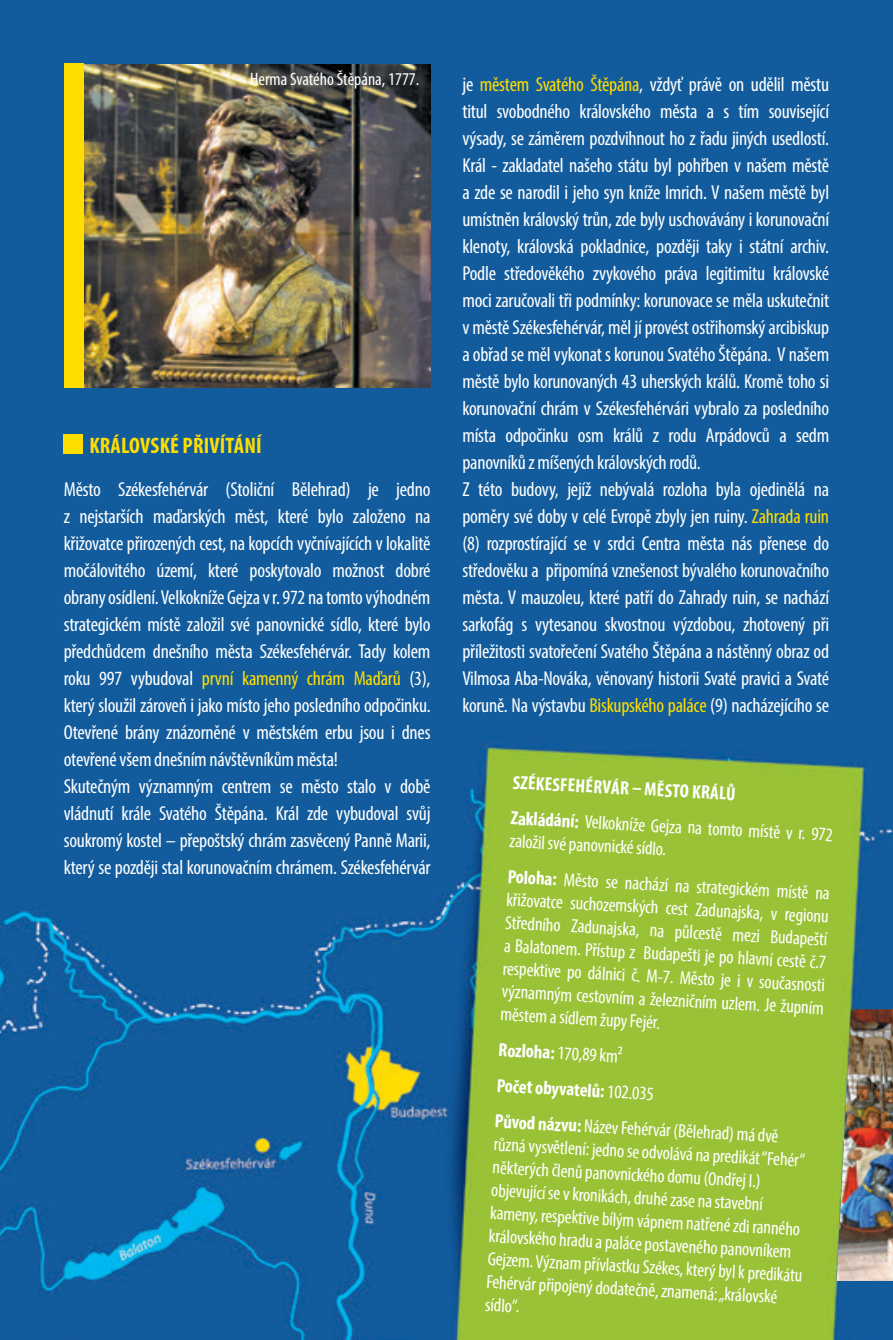
<style>
.page{position:relative;width:893px;height:1340px;background:#fff}
.page>*{position:absolute;margin:0;border:0;box-sizing:border-box;transform-origin:0 0}
.t1{font:700 condensed 22.5px "Myriad Pro";letter-spacing:.01em;color:#fd0}
.t2{font:condensed 20.25px/27px "Myriad Pro";letter-spacing:-.01em;color:#fff}
.t3{font:condensed 19.12px/22.9px "Myriad Pro";color:#fff}
.t4{font:700 condensed 19.12px/35.8px "Myriad Pro";color:#fff}
.t5{font:condensed 18px "Myriad Pro";color:#fff}
.s1{color:#fd0}
.s2{font-weight:400}
.s3{font-weight:700}
</style>
<div class="page">
<img style="left:0;top:0;width:893px;height:1339px">
<div style="left:64px;top:434px;width:19px;height:19px;background:#fd0"></div>
<img style="left:84px;top:64px;width:347px;height:324px">
<div style="left:64px;top:64px;width:20px;height:324px;background:#fd0"></div>
<img style="left:837px;top:1009px;width:56px;height:271px">
<p class="t5" style="left:250px;top:68px;width:171px">Herma Svatého Štěpána, 1777.</p>
<p class="t1" style="left:89px;top:431px;width:174px">KRÁLOVSKÉ PŘIVÍTÁNÍ</p>
<p class="t2" style="left:64px;top:475px;width:368px">Město Székesfehérvár (Stoliční Bělehrad) je jedno z nejstarších maďarských měst, které bylo založeno na křižovatce přirozených cest, na kopcích vyčnívajících v lokalitě močálovitého území, které poskytovalo možnost dobré obrany osídlení. Velkokníže Gejza v r. 972 na tomto výhodném strategickém místě založil své panovnické sídlo, které bylo předchůdcem dnešního města Székesfehérvár. Tady kolem roku 997 vybudoval <span class="s1">první kamenný chrám Maďarů</span> (3), který sloužil zároveň i jako místo jeho posledního odpočinku.<br>Otevřené brány znázorněné v městském erbu jsou i dnes otevřené všem dnešním návštěvníkům města!<br>Skutečným významným centrem se město stalo v době vládnutí krále Svatého Štěpána. Král zde vybudoval svůj soukromý kostel – přepoštský chrám zasvěcený Panně Marii, který se později stal korunovačním chrámem. Székesfehérvár</p>
<p class="t2" style="left:462px;top:70px;width:368px">je <span class="s1">městem Svatého Štěpána</span>, vždyť právě on udělil městu titul svobodného královského města a s tím související výsady, se záměrem pozdvihnout ho z řadu jiných usedlostí.<br>Král - zakladatel našeho státu byl pohřben v našem městě a zde se narodil i jeho syn kníže Imrich. V našem městě byl umístněn královský trůn, zde byly uschovávány i korunovační klenoty, královská pokladnice, později taky i státní archiv.<br>Podle středověkého zvykového práva legitimitu královské moci zaručovali tři podmínky: korunovace se měla uskutečnit v městě Székesfehérvár, měl jí provést ostřihomský arcibiskup a obřad se měl vykonat s korunou Svatého Štěpána. V našem městě bylo korunovaných 43 uherských králů. Kromě toho si korunovační chrám v Székesfehérvári vybralo za posledního místa odpočinku osm králů z rodu Arpádovců a sedm panovníků z míšených královských rodů.<br>Z této budovy, jejíž nebývalá rozloha byla ojedinělá na poměry své doby v celé Evropě zbyly jen ruiny. <span class="s1">Zahrada ruin </span>(8) rozprostírající se v srdci Centra města nás přenese do středověku a připomíná vznešenost bývalého korunovačního města. V mauzoleu, které patří do Zahrady ruin, se nachází sarkofág s vytesanou skvostnou výzdobou, zhotovený při příležitosti svatořečení Svatého Štěpána a nástěnný obraz od Vilmosa Aba-Nováka, věnovaný historii Svaté pravici a Svaté koruně. Na výstavbu <span class="s1">Biskupského paláce</span> (9) nacházejícího se</p>
<p class="t4" style="left:514px;top:764px;width:324px;rotate:3deg">SZÉKESFEHÉRVÁR – MĚSTO KRÁLŮ<br>ZAKLÁDÁNÍ: <span class="s2">Velkokníže Gejza na tomto místě v r. 972</span></p>
<p class="t3" style="left:510px;top:822px;width:324px;line-height:35.8px;rotate:3deg">založil své panovnické sídlo.<br><span class="s3">POLOHA:</span> Město se nachází na strategickém místě na</p>
<p class="t3" style="left:507px;top:887px;width:324px;text-align:justify;rotate:3deg">křižovatce suchozemských cest Zadunajska, v regionu Středního Zadunajska, na půlcestě mezi Budapeští a Balatonem. Přístup z Budapešti je po hlavní cestě č.7 respektive po dálnici č. M-7. Město je i v současnosti významným cestovním a železničním uzlem. Je župním městem a sídlem župy Fejér.</p>
<p class="t3" style="left:500px;top:1031px;width:286px;line-height:35.8px;rotate:3deg"><span class="s3">ROZLOHA:</span> 170,89 km²<br><span class="s3">POČET OBYVATELŮ:</span> 102.035<br><span class="s3">PŮVOD NÁZVU:</span> Název Fehérvár (Bělehrad) má dvě</p>
<p class="t3" style="left:494px;top:1132px;width:317px;rotate:3deg">různá vysvětlení: jedno se odvolává na predikát “Fehér“ některých členů panovnického domu (Ondřej I.) objevující se v kronikách, druhé zase na stavební kameny, respektive bílým vápnem natřené zdi ranného královského hradu a paláce postaveného panovníkem Gejzem. Význam přívlastku Székes, který byl k predikátu Fehérvár připojený dodatečně, znamená: „královské sídlo“.</p>
</div>
